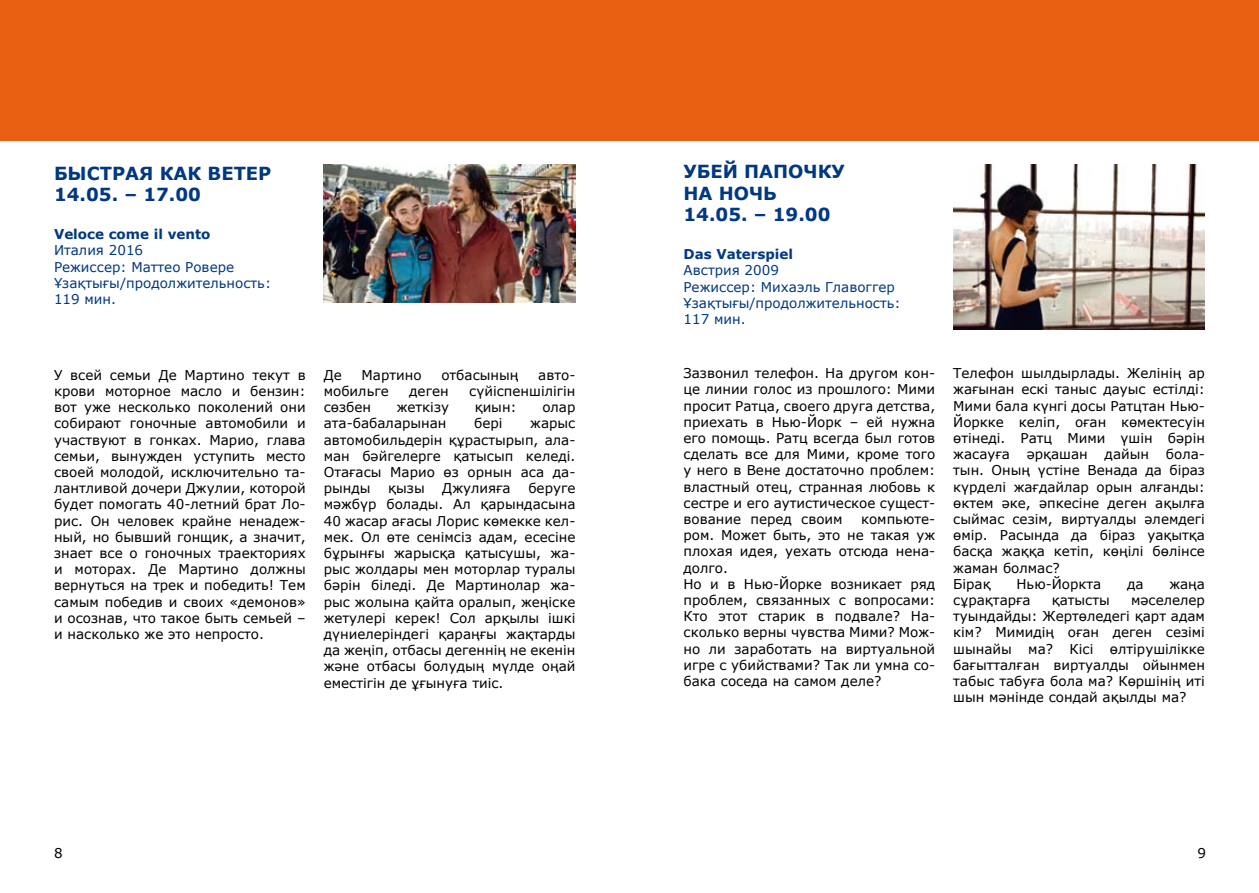
<style>
.page{position:relative;width:1259px;height:893px;background:#fff}
.page>*{position:absolute;margin:0;border:0;box-sizing:border-box;transform-origin:0 0}
.t1{font:700 18px/21.6px "Verdana";color:#003882}
.t2{font:13.5px/16.2px "Verdana";color:#000;text-align:justify}
.t3{font:13.5px/16.2px "Verdana";color:#003882}
.t4{font:700 13.5px "Verdana";color:#003882}
</style>
<div class="page">
<div style="left:629px;top:0;width:630px;height:140px;background:#e96013"></div>
<div style="left:0;top:0;width:629px;height:140px;background:#e96013"></div>
<img style="left:324px;top:164px;width:251px;height:139px">
<img style="left:953px;top:164px;width:252px;height:165px">
<h1 class="t1" style="left:54px;top:162px;width:15px">БЫСТРАЯ</h1>
<h1 class="t1" style="left:160px;top:162px;width:15px">КАК</h1>
<h1 class="t1" style="left:208px;top:162px;width:63px">ВЕТЕР</h1>
<h1 class="t1" style="left:54px;top:184px;width:148px">14.05. – 17.00</h1>
<p class="t4" style="left:54px;top:225px;width:158px">Veloce come il vento</p>
<p class="t3" style="left:54px;top:242px;width:219px">Италия 2016<br>Режиссер: Маттео Ровере<br>Ұзақтығы/продолжительность:<br>119 мин.</p>
<p class="t2" style="left:54px;top:367px;width:253px">У всей семьи Де Мартино текут в крови моторное масло и бензин: вот уже несколько поколений они собирают гоночные автомобили и участвуют в гонках. Марио, глава семьи, вынужден уступить место своей молодой, исключительно та&shy;лантливой дочери Джулии, которой будет помогать 40-летний брат Ло&shy;рис. Он человек крайне ненадеж&shy;ный, но бывший гонщик, а значит, знает все о гоночных траекториях и моторах. Де Мартино должны вернуться на трек и победить! Тем самым победив и своих «демонов» и осознав, что такое быть семьей – и насколько же это непросто.</p>
<p class="t2" style="left:324px;top:367px;width:20px">Де</p>
<p class="t2" style="left:361px;top:367px;width:62px">Мартино</p>
<p class="t2" style="left:441px;top:367px;width:79px">отбасының</p>
<p class="t2" style="left:538px;top:367px;width:39px">авто-</p>
<p class="t2" style="left:324px;top:383px;width:67px">мобильге</p>
<p class="t2" style="left:409px;top:383px;width:41px">деген</p>
<p class="t2" style="left:469px;top:383px;width:108px">сүйіспеншілігін</p>
<p class="t2" style="left:324px;top:399px;width:49px">сөзбен</p>
<p class="t2" style="left:397px;top:399px;width:54px">жеткізу</p>
<p class="t2" style="left:475px;top:399px;width:44px">қиын:</p>
<p class="t2" style="left:542px;top:399px;width:35px">олар</p>
<p class="t2" style="left:324px;top:415px;width:124px">ата-бабаларынан</p>
<p class="t2" style="left:474px;top:415px;width:30px">бері</p>
<p class="t2" style="left:324px;top:415px;width:253px;text-indent:206px">жарыс автомобильдерін құрастырып, ала&shy;ман бәйгелерге қатысып келеді.<br>Отағасы Марио өз орнын аса да&shy;рынды</p>
<p class="t2" style="left:324px;top:480px;width:253px;text-indent:205px">беруге мәжбүр болады. Ал қарындасына 40 жасар ағасы Лорис көмекке кел&shy;мек. Ол өте сенімсіз адам, есесіне бұрынғы жарысқа қатысушы, жа&shy;рыс жолдары мен моторлар туралы бәрін біледі. Де Мартинолар жа&shy;рыс жолына қайта оралып, жеңіске жетулері керек! Сол арқылы ішкі дүниелеріндегі қараңғы жақтарды да жеңіп, отбасы дегеннің не екенін және отбасы болудың мүлде оңай еместігін де ұғынуға тиіс.</p>
<p class="t2" style="left:388px;top:480px;width:38px">қызы</p>
<p class="t2" style="left:442px;top:480px;width:70px">Джулияға</p>
<h1 class="t1" style="left:683px;top:160px;width:148px">УБЕЙПАПОЧКУ<br>НА НОЧЬ<br>14.05. – 19.00</h1>
<p class="t4" style="left:683px;top:245px;width:111px">Das Vaterspiel</p>
<p class="t3" style="left:683px;top:262px;width:219px">Австрия 2009<br>Режиссер: Михаэль Главоггер<br>Ұзақтығы/продолжительность:<br>117 мин.</p>
<p class="t2" style="left:683px;top:365px;width:253px;text-align:left">Зазвонил телефон. На другом кон&shy;це линии голос из прошлого: Мими просит Ратца, своего друга детства, приехать в Нью-Йорк – ей нужна его помощь. Ратц всегда был готов сделать все для Мими, кроме того у него в Вене достаточно проблем: властный отец, странная любовь к сестре и его аутистическое сущест&shy;вование перед своим</p>
<p class="t2" style="left:683px;top:511px;width:253px;text-align:left;text-indent:178px">компьюте&shy;ром. Может быть, это не такая уж плохая идея, уехать отсюда нена&shy;долго.<br>Но и в Нью-Йорке возникает ряд проблем, связанных с вопросами:<br>Кто этот старик в подвале? На&shy;сколько верны чувства Мими? Мож&shy;но ли заработать на виртуальной игре с убийствами? Так ли умна со&shy;бака соседа на самом деле?</p>
<p class="t2" style="left:953px;top:365px;width:253px;text-align:left">Телефон шылдырлады. Желінің ар жағынан ескі таныс дауыс естілді:<br>Мими бала күнгі досы Ратцтан Нью-<br>Йоркке келіп, оған көмектесуін өтінеді. Ратц Мими үшін бәрін жасауға әрқашан дайын бола&shy;тын. Оның үстіне Венада да біраз күрделі жағдайлар орын алғанды: өктем әке, әпкесіне деген ақылға сыймаc cезім, виртуалды әлемдегі өмір. Расында да біраз уақытқа басқа жаққа кетіп, көңілі бөлінсе жаман болмас?<br>Бірақ</p>
<p class="t2" style="left:1016px;top:576px;width:86px">Нью-Йоркта</p>
<p class="t2" style="left:1127px;top:576px;width:18px">да</p>
<p class="t2" style="left:1169px;top:576px;width:37px">жаңа</p>
<p class="t2" style="left:953px;top:592px;width:79px">сұрақтарға</p>
<p class="t2" style="left:1051px;top:592px;width:60px">қатысты</p>
<p class="t2" style="left:953px;top:592px;width:253px;text-indent:178px">мәселелер туындайды: Жертөледегі қарт адам кім? Мимидің оған деген сезімі шынайы ма? Кісі өлтірушілікке бағытталған виртуалды ойынмен табыс табуға бола ма? Көршінің иті шын мәнінде сондай ақылды ма?</p>
<p class="t2" style="left:54px;top:845px;width:10px">8</p>
<p class="t2" style="left:1197px;top:845px;width:10px">9</p>
</div>
